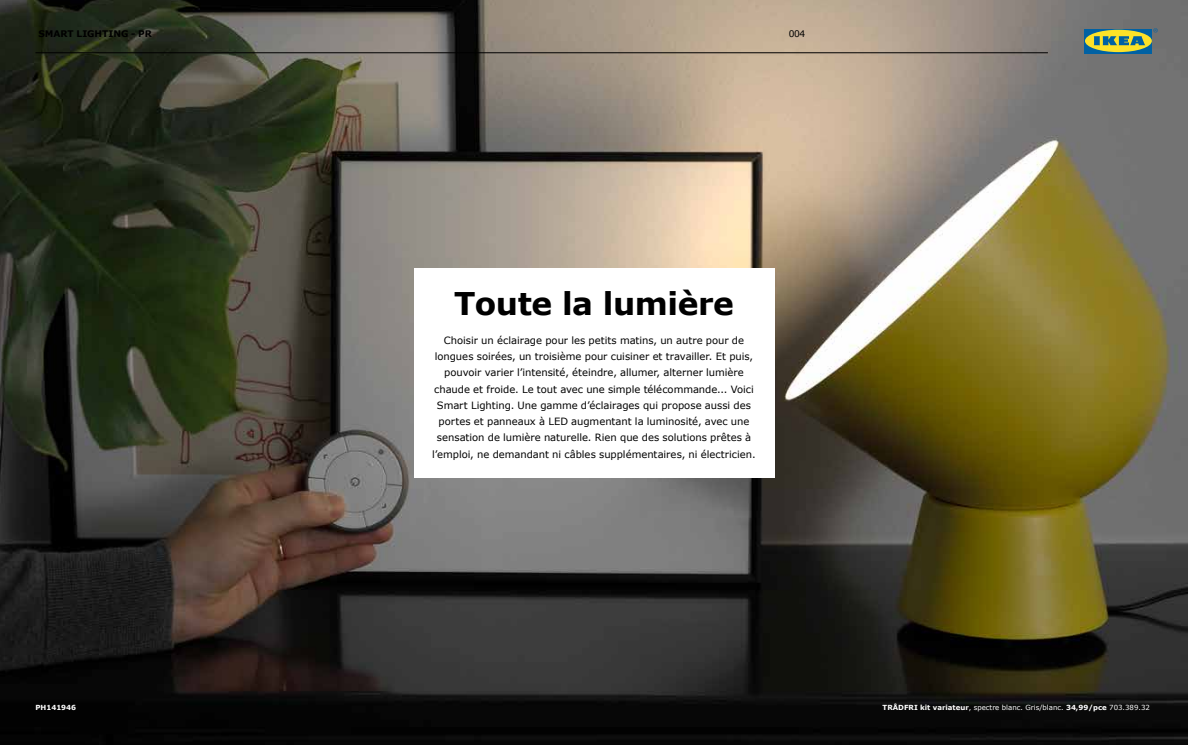
<style>
.page{position:relative;width:1188px;height:745px;background:#fff}
.page>*{position:absolute;margin:0;border:0;box-sizing:border-box;transform-origin:0 0}
.t1{font:700 31.25px "Verdana";letter-spacing:-.015em;color:#000}
.t2{font:10px/16.2px "Verdana";letter-spacing:-.005em;color:#000;text-align:center}
.t3{font:700 9.12px "Verdana IKEA";color:#000}
.t4{font:9.12px "Verdana IKEA";color:#000}
.t5{font:7px "Verdana";color:#fff}
.t6{font:700 7px "Verdana";color:#fff}
.s1{font-weight:700}
</style>
<div class="page">
<img style="left:0;top:0;width:1187px;height:744px">
<svg style="left:1084px;top:29px;width:67px;height:24px"></svg>
<div style="left:1084px;top:30px;width:67px;height:22px;background:#fde228;border-radius:50%"></div>
<svg style="left:1094px;top:36px;width:50px;height:9px"></svg>
<svg style="left:1152px;top:28px;width:5px;height:4px"></svg>
<hr style="left:35px;top:52px;width:1012px;height:1px;background:#000">
<div style="left:413px;top:268px;width:361px;height:209px;background:#fff"></div>
<p class="t3" style="left:38px;top:28px;width:115px">SMART LIGHTING - PR</p>
<p class="t4" style="left:788px;top:28px;width:18px">004</p>
<p class="t6" style="left:35px;top:701px;width:42px">PH141946</p>
<h1 class="t1" style="left:454px;top:281px;width:281px">Toute la lumière</h1>
<p class="t2" style="left:432px;top:332px;width:325px">Choisir un éclairage pour les petits matins, un autre pour de longues soirées, un troisième pour cuisiner et travailler. Et puis, pouvoir varier l’intensité, éteindre, allumer, alterner lumière chaude et froide. Le tout avec une simple télécommande... Voici Smart Lighting. Une gamme d’éclairages qui propose aussi des portes et panneaux à LED augmentant la luminosité, avec une sensation de lumière naturelle. Rien que des solutions prêtes à l’emploi, ne demandant ni câbles supplémentaires, ni électricien.</p>
<p class="t5" style="left:882px;top:701px;width:269px"><span class="s1">TRÅDFRI kit variateur</span>, spectre blanc. Gris/blanc. <span class="s1">34,99/pce</span> 703.389.32</p>
</div>
